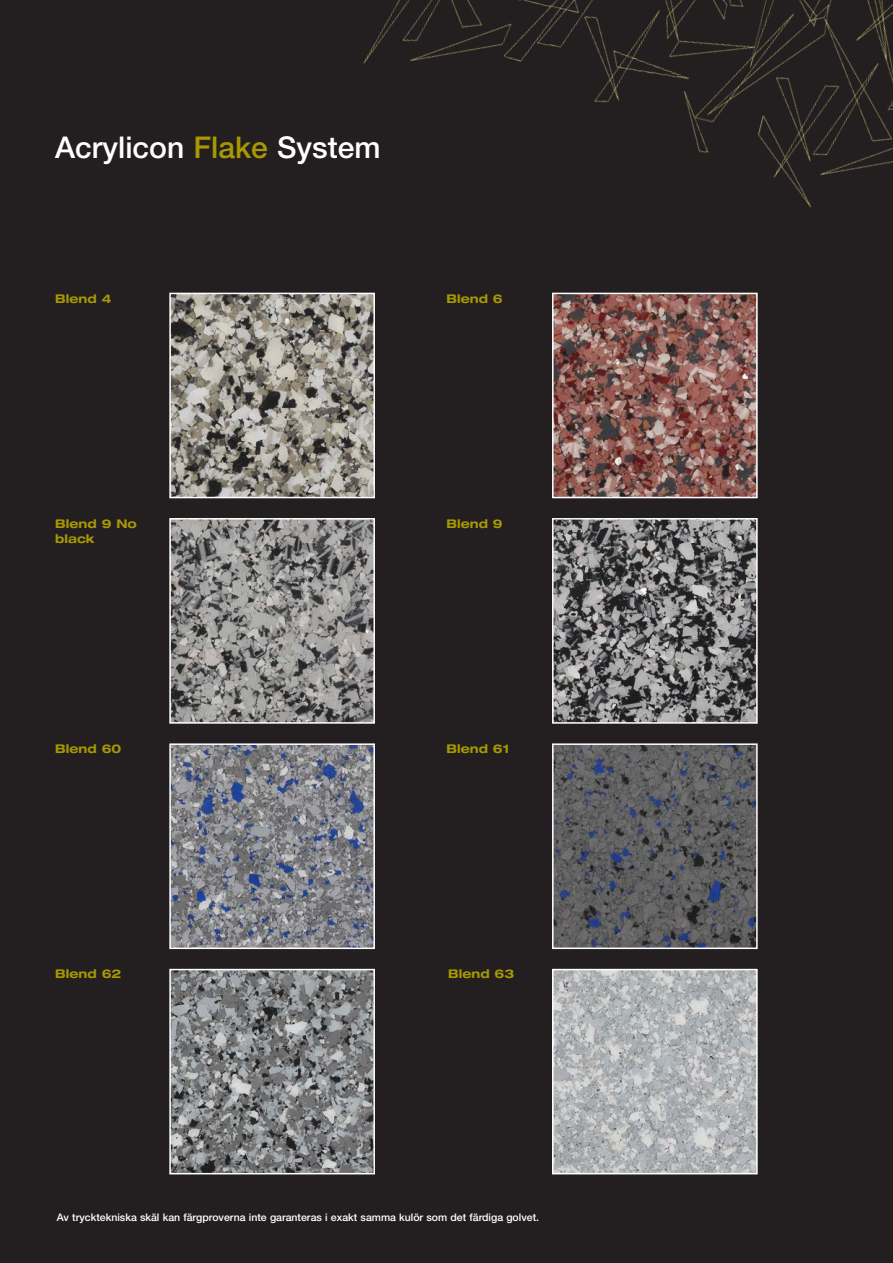
<style>
.page{position:relative;width:893px;height:1263px;background:#231f20}
.page>*{position:absolute;margin:0;border:0;box-sizing:border-box;transform-origin:0 0}
.t1{font:500 30px "Helvetica Neue LT Std";color:#fff}
.t2{font:700 expanded 12px "Helvetica Neue LT Std";color:#a79901}
.t3{font:500 10.5px "Helvetica Neue LT Std";color:#fff}
.s1{color:#a79901}
</style>
<div class="page">
<div style="left:329px;top:0;width:564px;height:244px;background:#231f20"></div>
<img style="left:555px;top:521px;width:200px;height:200px">
<div style="left:552px;top:518px;width:206px;height:206px;border:2px solid #fff"></div>
<img style="left:172px;top:746px;width:200px;height:200px">
<div style="left:169px;top:743px;width:206px;height:206px;border:2px solid #fff"></div>
<img style="left:555px;top:746px;width:200px;height:200px">
<div style="left:552px;top:743px;width:206px;height:206px;border:2px solid #fff"></div>
<img style="left:172px;top:972px;width:200px;height:199px">
<div style="left:169px;top:969px;width:206px;height:205px;border:2px solid #fff"></div>
<img style="left:555px;top:972px;width:200px;height:199px">
<div style="left:552px;top:969px;width:206px;height:205px;border:2px solid #fff"></div>
<img style="left:172px;top:521px;width:200px;height:200px">
<div style="left:169px;top:518px;width:206px;height:206px;border:2px solid #fff"></div>
<img style="left:555px;top:296px;width:200px;height:199px">
<div style="left:552px;top:293px;width:206px;height:205px;border:2px solid #fff"></div>
<img style="left:172px;top:296px;width:200px;height:199px">
<div style="left:169px;top:293px;width:206px;height:205px;border:2px solid #fff"></div>
<p class="t1" style="left:55px;top:129px;width:327px">Acrylicon <span class="s1">Flake</span> System</p>
<p class="t2" style="left:55px;top:291px;width:58px">Blend 4</p>
<p class="t2" style="left:446px;top:291px;width:58px">Blend 6</p>
<p class="t2" style="left:55px;top:516px;width:83px">Blend 9 No</p>
<p class="t2" style="left:446px;top:516px;width:58px">Blend 9</p>
<p class="t2" style="left:55px;top:531px;width:41px">black</p>
<p class="t2" style="left:55px;top:741px;width:68px">Blend 60</p>
<p class="t2" style="left:446px;top:741px;width:64px">Blend 61</p>
<p class="t2" style="left:55px;top:966px;width:68px">Blend 62</p>
<p class="t2" style="left:448px;top:966px;width:68px">Blend 63</p>
<p class="t3" style="left:57px;top:1211px;width:484px">Av trycktekniska skäl kan färgproverna inte garanteras i exakt samma kulör som det färdiga golvet.</p>
</div>
